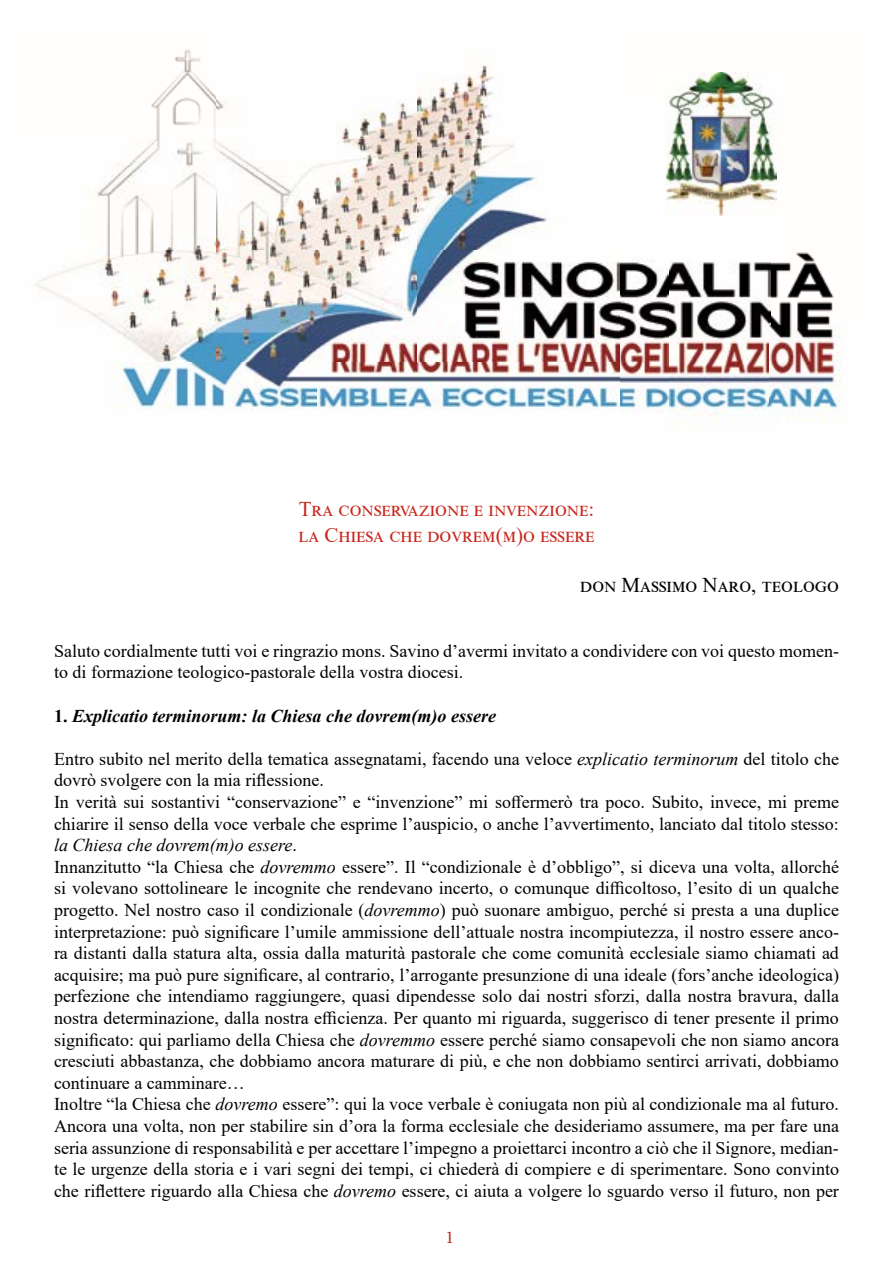
<style>
.page{position:relative;width:893px;height:1263px;background:#fff}
.page>*{position:absolute;margin:0;border:0;box-sizing:border-box;transform-origin:0 0}
.t1{font:21px/25.2px "Times New Roman";letter-spacing:.005em;color:#c7271c}
.t2{font:21px "Times New Roman";letter-spacing:.035em;color:#000}
.t3{font:18px/21.6px "Times New Roman";color:#000}
.t4{font:italic 700 18px "Times New Roman";color:#000}
.t5{font:18px "Minion Pro";color:#c7271c}
.s1{font-style:normal}
.s2{font-style:italic}
</style>
<div class="page">
<img style="left:35px;top:49px;width:584px;height:361px">
<img style="left:619px;top:260px;width:50px;height:152px">
<img style="left:770px;top:252px;width:71px;height:170px">
<img style="left:669px;top:261px;width:101px;height:157px">
<img style="left:666px;top:73px;width:111px;height:143px">
<p class="t1" style="left:298px;top:496px;width:298px">Tra conservazione e invenzione: la Chiesa che dovrem(m)o essere</p>
<p class="t2" style="left:580px;top:570px;width:260px">don Massimo Naro, teologo</p>
<p class="t3" style="left:54px;top:639px;width:786px">Saluto cordialmente tutti voi e ringrazio mons. Savino d’avermi invitato a condividere con voi questo momen&shy;to di formazione teologico-pastorale della vostra diocesi.</p>
<p class="t4" style="left:54px;top:703px;width:443px"><span class="s1">1.</span> Explicatio terminorum: la Chiesa che dovrem(m)o essere</p>
<p class="t3" style="left:54px;top:747px;width:786px">Entro subito nel merito della tematica assegnatami, facendo una veloce <span class="s2">explicatio terminorum</span> del titolo che dovrò svolgere con la mia riflessione.<br>In verità sui sostantivi “conservazione” e “invenzione” mi soffermerò tra poco. Subito, invece, mi preme chiarire il senso della voce verbale che esprime l’auspicio, o anche l’avvertimento, lanciato dal titolo stesso: <span class="s2">la Chiesa che dovrem(m)o essere</span>.<br>Innanzitutto “la Chiesa che <span class="s2">dovremmo</span> essere”. Il “condizionale è d’obbligo”, si diceva una volta, allorché si volevano sottolineare le incognite che rendevano incerto, o comunque difficoltoso, l’esito di un qualche progetto. Nel nostro caso il condizionale (<span class="s2">dovremmo</span>) può suonare ambiguo, perché si presta a una duplice interpretazione: può significare l’umile ammissione dell’attuale nostra incompiutezza, il nostro essere anco&shy;ra distanti dalla statura alta, ossia dalla maturità pastorale che come comunità ecclesiale siamo chiamati ad acquisire; ma può pure significare, al contrario, l’arrogante presunzione di una ideale (fors’anche ideologica) perfezione che intendiamo raggiungere, quasi dipendesse solo dai nostri sforzi, dalla nostra bravura, dalla nostra determinazione, dalla nostra efficienza. Per quanto mi riguarda, suggerisco di tener presente il primo significato: qui parliamo della Chiesa che <span class="s2">dovremmo</span> essere perché siamo consapevoli che non siamo ancora cresciuti abbastanza, che dobbiamo ancora maturare di più, e che non dobbiamo sentirci arrivati, dobbiamo continuare a camminare…<br>Inoltre “la Chiesa che <span class="s2">dovremo</span> essere”: qui la voce verbale è coniugata non più al condizionale ma al futuro.<br>Ancora una volta, non per stabilire sin d’ora la forma ecclesiale che desideriamo assumere, ma per fare una seria assunzione di responsabilità e per accettare l’impegno a proiettarci incontro a ciò che il Signore, median&shy;te le urgenze della storia e i vari segni dei tempi, ci chiederà di compiere e di sperimentare. Sono convinto che riflettere riguardo alla Chiesa che <span class="s2">dovremo</span> essere, ci aiuta a volgere lo sguardo verso il futuro, non per</p>
<p class="t5" style="left:445px;top:1226px;width:10px">1</p>
</div>
